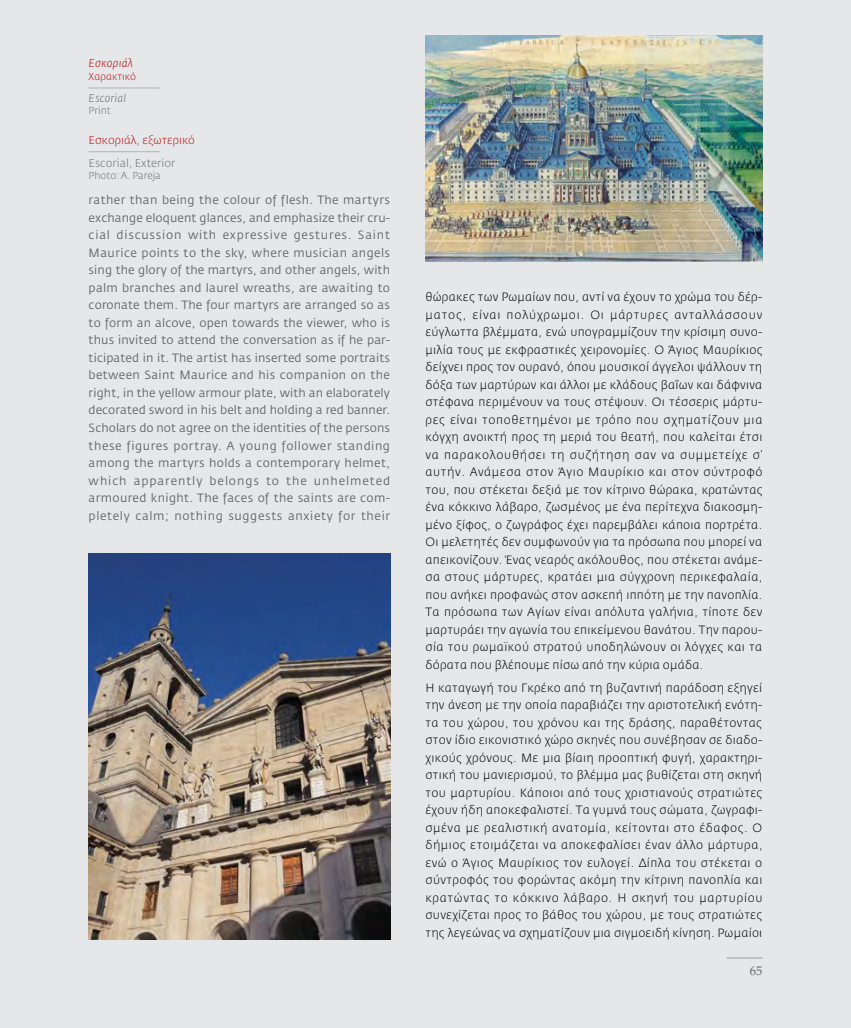
<style>
.page{position:relative;width:851px;height:1028px;background:#fff}
.page>*{position:absolute;margin:0;border:0;box-sizing:border-box;transform-origin:0 0}
.t1{font:12.5px "Palatino";color:#636466}
.t2{font:300 11.88px/17.5px "Fedra Sans Pro";letter-spacing:.02em;color:#000;text-align:justify}
.t3{font:11.88px/17.5px "Fedra Sans Pro";letter-spacing:.055em;color:#636466;text-align:justify}
.t4{font:300 11.25px "Fedra Sans Pro";letter-spacing:.005em;color:#b51218}
.t5{font:300 11.25px "Fedra Sans Pro";letter-spacing:.005em;color:#6d6e71}
.t6{font:italic 300 11.25px "Fedra Sans Pro";letter-spacing:.005em;color:#b51218}
.t7{font:italic 300 11.25px "Fedra Sans Pro";letter-spacing:.005em;color:#6d6e71}
.t8{font:300 10px "Fedra Sans Pro";color:#6d6e71}
.t9{font:300 10px "Fedra Sans Pro";color:#b51218}
</style>
<div class="page">
<div style="left:0;top:0;width:850px;height:1028px;background:#e6e7e8"></div>
<img style="left:425px;top:35px;width:337px;height:227px">
<img style="left:89px;top:553px;width:301px;height:386px">
<hr style="left:89px;top:87px;width:70px;height:2px;background:#bcbec0">
<hr style="left:89px;top:151px;width:70px;height:1px;background:#bcbec0">
<hr style="left:726px;top:957px;width:36px;height:2px;background:#bcbec0">
<p class="t6" style="left:89px;top:56px;width:46px">Εσκοριάλ</p>
<p class="t9" style="left:89px;top:70px;width:49px">Χαρακτικό</p>
<p class="t7" style="left:89px;top:91px;width:39px">Escorial</p>
<p class="t8" style="left:89px;top:105px;width:24px">Print</p>
<p class="t4" style="left:89px;top:133px;width:108px">Εσκοριάλ, εξωτερικό</p>
<p class="t5" style="left:89px;top:155px;width:88px">Escorial, Exterior</p>
<p class="t8" style="left:89px;top:169px;width:74px">Photo: A. Pareja</p>
<p class="t3" style="left:89px;top:191px;width:303px">rather than being the colour of flesh. The martyrs exchange eloquent glances, and emphasize their cru&shy;cial discussion with expressive gestures. Saint Maurice points to the sky, where musician angels sing the glory of the martyrs, and other angels, with palm branches and laurel wreaths, are awaiting to coronate them. The four martyrs are arranged so as to form an alcove, open towards the viewer, who is thus invited to attend the conversation as if he par&shy;ticipated in it. The artist has inserted some portraits between Saint Maurice and his companion on the right, in the yellow armour plate, with an elaborately decorated sword in his belt and holding a red banner.<br>Scholars do not agree on the identities of the persons these figures portray. A young follower standing among the martyrs holds a contemporary helmet, which apparently belongs to the unhelmeted armoured knight. The faces of the saints are com&shy;pletely calm; nothing suggests anxiety for their</p>
<p class="t2" style="left:425px;top:288px;width:338px">θώρακες των Ρωμαίων που, αντί να έχουν το χρώμα του δέρ&shy;ματος, είναι πολύχρωμοι. Οι μάρτυρες ανταλλάσσουν εύγλωττα βλέμματα, ενώ υπογραμμίζουν την κρίσιμη συνο&shy;μιλία τους με εκφραστικές χειρονομίες. Ο Άγιος Μαυρίκιος δείχνει προς τον ουρανό, όπου μουσικοί άγγελοι ψάλλουν τη δόξα των μαρτύρων και άλλοι με κλάδους βαΐων και δάφνινα στέφανα περιμένουν να τους στέψουν. Οι τέσσερις μάρτυ&shy;ρες είναι τοποθετημένοι με τρόπο που σχηματίζουν μια κόγχη ανοικτή προς τη μεριά του θεατή, που καλείται έτσι να παρακολουθήσει τη συζήτηση σαν να συμμετείχε σ’ αυτήν. Ανάμεσα στον Άγιο Μαυρίκιο και στον σύντροφό του, που στέκεται δεξιά με τον κίτρινο θώρακα, κρατώντας ένα κόκκινο λάβαρο, ζωσμένος με ένα περίτεχνα διακοσμη&shy;μένο ξίφος, ο ζωγράφος έχει παρεμβάλει κάποια πορτρέτα.<br>Οι μελετητές δεν συμφωνούν για τα πρόσωπα που μπορεί να απεικονίζουν. Ένας νεαρός ακόλουθος, που στέκεται ανάμε&shy;σα στους μάρτυρες, κρατάει μια σύγχρονη περικεφαλαία, που ανήκει προφανώς στον ασκεπή ιππότη με την πανοπλία.<br>Τα πρόσωπα των Αγίων είναι απόλυτα γαλήνια, τίποτε δεν μαρτυράει την αγωνία του επικείμενου θανάτου. Την παρου&shy;σία του ρωμαїκού στρατού υποδηλώνουν οι λόγχες και τα δόρατα που βλέπουμε πίσω από την κύρια ομάδα.</p>
<p class="t2" style="left:425px;top:678px;width:338px">Η καταγωγή του Γκρέκο από τη βυζαντινή παράδοση εξηγεί την άνεση με την οποία παραβιάζει την αριστοτελική ενότη&shy;τα του χώρου, του χρόνου και της δράσης, παραθέτοντας στον ίδιο εικονιστικό χώρο σκηνές που συνέβησαν σε διαδο&shy;χικούς χρόνους. Με μια βίαιη προοπτική φυγή, χαρακτηρι&shy;στική του μανιερισμού, το βλέμμα μας βυθίζεται στη σκηνή του μαρτυρίου. Κάποιοι από τους χριστιανούς στρατιώτες έχουν ήδη αποκεφαλιστεί. Τα γυμνά τους σώματα, ζωγραφι&shy;σμένα με ρεαλιστική ανατομία, κείτονται στο έδαφος. Ο δήμιος ετοιμάζεται να αποκεφαλίσει έναν άλλο μάρτυρα, ενώ ο Άγιος Μαυρίκιος τον ευλογεί. Δίπλα του στέκεται ο σύντροφός του φορώντας ακόμη την κίτρινη πανοπλία και κρατώντας το κόκκινο λάβαρο. Η σκηνή του μαρτυρίου συνεχίζεται προς το βάθος του χώρου, με τους στρατιώτες της λεγεώνας να σχηματίζουν μια σιγμοειδή κίνηση. Ρωμαίοι</p>
<p class="t1" style="left:749px;top:960px;width:14px">65</p>
</div>
